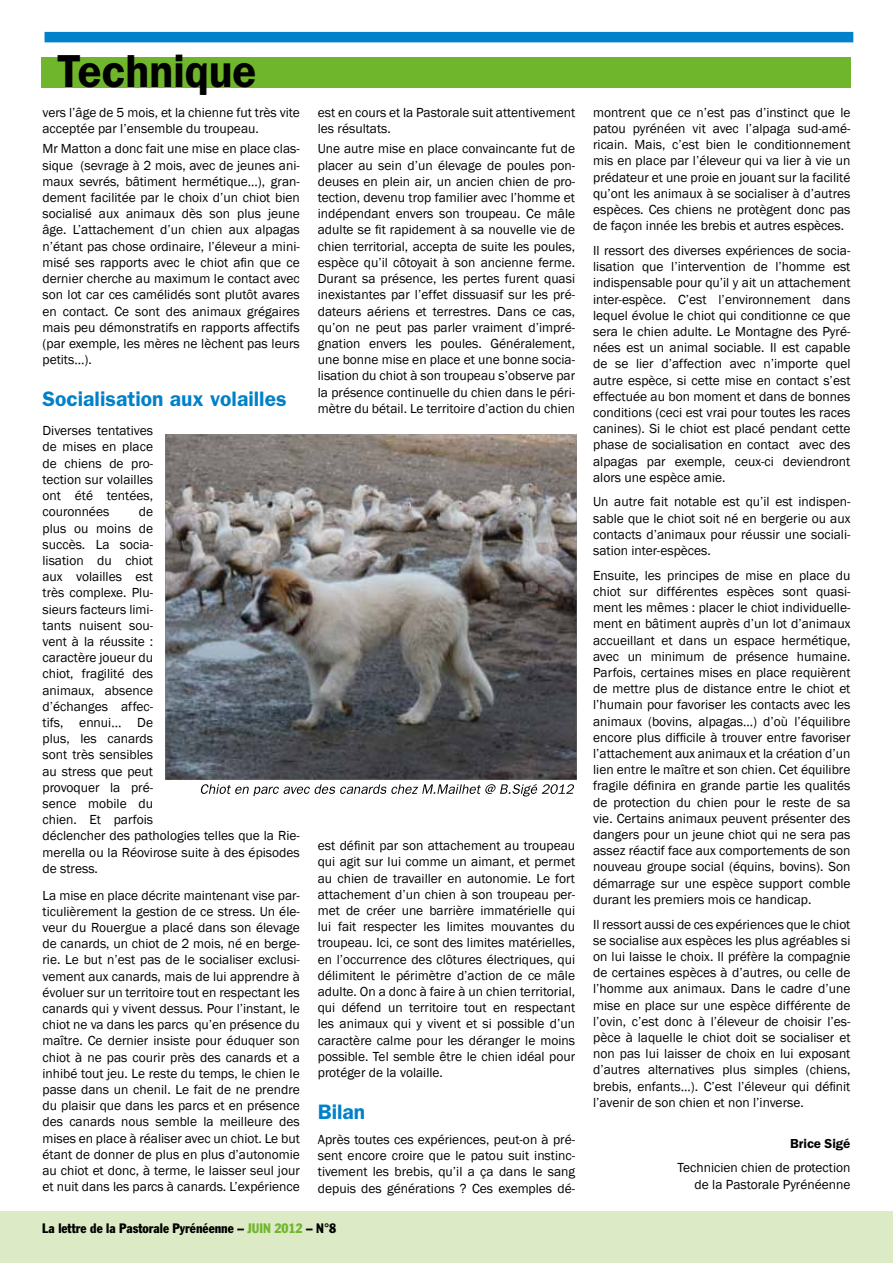
<style>
.page{position:relative;width:893px;height:1263px;background:#fff}
.page>*{position:absolute;margin:0;border:0;box-sizing:border-box;transform-origin:0 0}
.t1{font:600 46.5px "Franklin Gothic";color:#000;scale:.95 1}
.t2{font:600 21px "Franklin Gothic";color:#0081c9}
.t3{font:13.5px/16.2px "Franklin Gothic";color:#000;text-align:justify}
.t4{font:condensed 13.5px "Franklin Gothic";color:#000}
.t5{font:600 13.5px "Franklin Gothic Itc T";color:#000}
.s1{color:#70b62c}
</style>
<div class="page">
<div style="left:45px;top:32px;width:808px;height:10px;background:#0081c9"></div>
<div style="left:0;top:1212px;width:893px;height:51px;background:#dceac5"></div>
<div style="left:41px;top:57px;width:809px;height:30px;background:#70b62c"></div>
<img style="left:165px;top:434px;width:412px;height:346px">
<svg style="left:201px;top:784px;width:373px;height:12px"></svg>
<h1 class="t1" style="left:57px;top:44px;width:211px">Technique</h1>
<p class="t3" style="left:43px;top:105px;width:259px">vers l’âge de 5 mois, et la chienne fut très vite acceptée par l’ensemble du troupeau.</p>
<p class="t3" style="left:43px;top:141px;width:259px">Mr Matton a donc fait une mise en place clas&shy;sique (sevrage à 2 mois, avec de jeunes ani&shy;maux sevrés, bâtiment hermétique…), gran&shy;dement facilitée par le choix d’un chiot bien socialisé aux animaux dès son plus jeune âge. L’attachement d’un chien aux alpagas n’étant pas chose ordinaire, l’éleveur a mini&shy;misé ses rapports avec le chiot afin que ce dernier cherche au maximum le contact avec son lot car ces camélidés sont plutôt avares en contact. Ce sont des animaux grégaires mais peu démonstratifs en rapports affectifs (par exemple, les mères ne lèchent pas leurs petits…).</p>
<h2 class="t2" style="left:43px;top:387px;width:246px">Socialisation aux volailles</h2>
<p class="t3" style="left:43px;top:423px;width:112px">Diverses tentatives de mises en place de chiens de pro&shy;tection sur volailles ont été tentées, couronnées</p>
<p class="t3" style="left:43px;top:504px;width:259px;text-align:left;text-indent:96px">de<br>plus ou moins de<br>succès. La socia-<br>lisation du chiot<br>aux volailles est<br>très complexe. Plu-<br>sieurs facteurs limi-<br>tants nuisent sou-<br>vent à la réussite :<br>caractère joueur du<br>chiot, fragilité des<br>animaux, absence<br>d’échanges affec-<br>tifs, ennui… De<br>plus, les canards<br>sont très sensibles<br>au stress que peut<br>provoquer la pré-<br>sence mobile du<br>chien. Et parfois<br>déclencher des pathologies telles que la Rie&shy;merella ou la Réovirose suite à des épisodes de stress.</p>
<p class="t3" style="left:43px;top:887px;width:259px">La mise en place décrite maintenant vise par&shy;ticulièrement la gestion de ce stress. Un éle&shy;veur du Rouergue a placé dans son élevage de canards, un chiot de 2 mois, né en berge&shy;rie. Le but n’est pas de le socialiser exclusi&shy;vement aux canards, mais de lui apprendre à évoluer sur un territoire tout en respectant les canards qui y vivent dessus. Pour l’instant, le chiot ne va dans les parcs qu’en présence du maître. Ce dernier insiste pour éduquer son chiot à ne pas courir près des canards et a inhibé tout jeu. Le reste du temps, le chien le passe dans un chenil. Le fait de ne prendre du plaisir que dans les parcs et en présence des canards nous semble la meilleure des mises en place à réaliser avec un chiot. Le but étant de donner de plus en plus d’autonomie au chiot et donc, à terme, le laisser seul jour et nuit dans les parcs à canards. L’expérience</p>
<p class="t3" style="left:318px;top:105px;width:259px">est en cours et la Pastorale suit attentivement les résultats.</p>
<p class="t3" style="left:318px;top:141px;width:259px">Une autre mise en place convaincante fut de placer au sein d’un élevage de poules pon&shy;deuses en plein air, un ancien chien de pro&shy;tection, devenu trop familier avec l’homme et indépendant envers son troupeau. Ce mâle adulte se fit rapidement à sa nouvelle vie de chien territorial, accepta de suite les poules, espèce qu’il côtoyait à son ancienne ferme.<br>Durant sa présence, les pertes furent quasi inexistantes par l’effet dissuasif sur les pré&shy;dateurs aériens et terrestres. Dans ce cas, qu’on ne peut pas parler vraiment d’impré&shy;gnation envers les poules. Généralement, une bonne mise en place et une bonne socia&shy;lisation du chiot à son troupeau s’observe par la présence continuelle du chien dans le péri&shy;mètre du bétail. Le territoire d’action du chien</p>
<p class="t3" style="left:318px;top:838px;width:259px">est définit par son attachement au troupeau qui agit sur lui comme un aimant, et permet au chien de travailler en autonomie. Le fort attachement d’un chien à son troupeau per&shy;met de créer une barrière immatérielle qui lui fait respecter les limites mouvantes du troupeau. Ici, ce sont des limites matérielles, en l’occurrence des clôtures électriques, qui délimitent le périmètre d’action de ce mâle adulte. On a donc à faire à un chien territorial, qui défend un territoire tout en respectant les animaux qui y vivent et si possible d’un caractère calme pour les déranger le moins possible. Tel semble être le chien idéal pour protéger de la volaille.</p>
<h2 class="t2" style="left:318px;top:1099px;width:49px">Bilan</h2>
<p class="t3" style="left:318px;top:1131px;width:259px">Après toutes ces expériences, peut-on à pré&shy;sent encore croire que le patou suit instinc&shy;tivement les brebis, qu’il a ça dans le sang depuis des générations ? Ces exemples dé-</p>
<p class="t4" style="left:42px;top:1219px;width:296px">La lettre de la Pastorale Pyrénéenne – <span class="s1">JUIN 2012</span> – N°8</p>
<p class="t3" style="left:593px;top:105px;width:259px">montrent que ce n’est pas d’instinct que le patou pyrénéen vit avec l’alpaga sud-amé&shy;ricain. Mais, c’est bien le conditionnement mis en place par l’éleveur qui va lier à vie un prédateur et une proie en jouant sur la facilité qu’ont les animaux à se socialiser à d’autres espèces. Ces chiens ne protègent donc pas de façon innée les brebis et autres espèces.</p>
<p class="t3" style="left:593px;top:243px;width:259px">Il ressort des diverses expériences de socia&shy;lisation que l’intervention de l’homme est indispensable pour qu’il y ait un attachement inter-espèce. C’est l’environnement dans lequel évolue le chiot qui conditionne ce que sera le chien adulte. Le Montagne des Pyré&shy;nées est un animal sociable. Il est capable de se lier d’affection avec n’importe quel autre espèce, si cette mise en contact s’est effectuée au bon moment et dans de bonnes conditions (ceci est vrai pour toutes les races canines). Si le chiot est placé pendant cette phase de socialisation en contact avec des alpagas par exemple, ceux-ci deviendront alors une espèce amie.</p>
<p class="t3" style="left:593px;top:494px;width:259px">Un autre fait notable est qu’il est indispen&shy;sable que le chiot soit né en bergerie ou aux contacts d’animaux pour réussir une sociali&shy;sation inter-espèces.</p>
<p class="t3" style="left:593px;top:567px;width:259px">Ensuite, les principes de mise en place du chiot sur différentes espèces sont quasi&shy;ment les mêmes : placer le chiot individuelle&shy;ment en bâtiment auprès d’un lot d’animaux accueillant et dans un espace hermétique, avec un minimum de présence humaine.<br>Parfois, certaines mises en place requièrent de mettre plus de distance entre le chiot et l’humain pour favoriser les contacts avec les animaux (bovins, alpagas…) d’où l’équilibre encore plus difficile à trouver entre favoriser l’attachement aux animaux et la création d’un lien entre le maître et son chien. Cet équilibre fragile définira en grande partie les qualités de protection du chien pour le reste de sa vie. Certains animaux peuvent présenter des dangers pour un jeune chiot qui ne sera pas assez réactif face aux comportements de son nouveau groupe social (équins, bovins). Son démarrage sur une espèce support comble durant les premiers mois ce handicap.</p>
<p class="t3" style="left:593px;top:916px;width:259px">Il ressort aussi de ces expériences que le chiot se socialise aux espèces les plus agréables si on lui laisse le choix. Il préfère la compagnie de certaines espèces à d’autres, ou celle de l’homme aux animaux. Dans le cadre d’une mise en place sur une espèce différente de l’ovin, c’est donc à l’éleveur de choisir l’es&shy;pèce à laquelle le chiot doit se socialiser et non pas lui laisser de choix en lui exposant d’autres alternatives plus simples (chiens, brebis, enfants…). C’est l’éleveur qui définit l’avenir de son chien et non l’inverse.</p>
<p class="t5" style="left:790px;top:1135px;width:62px">Brice Sigé</p>
<p class="t3" style="left:677px;top:1160px;width:175px;text-align:right">Technicien chien de protection de la Pastorale Pyrénéenne</p>
</div>
